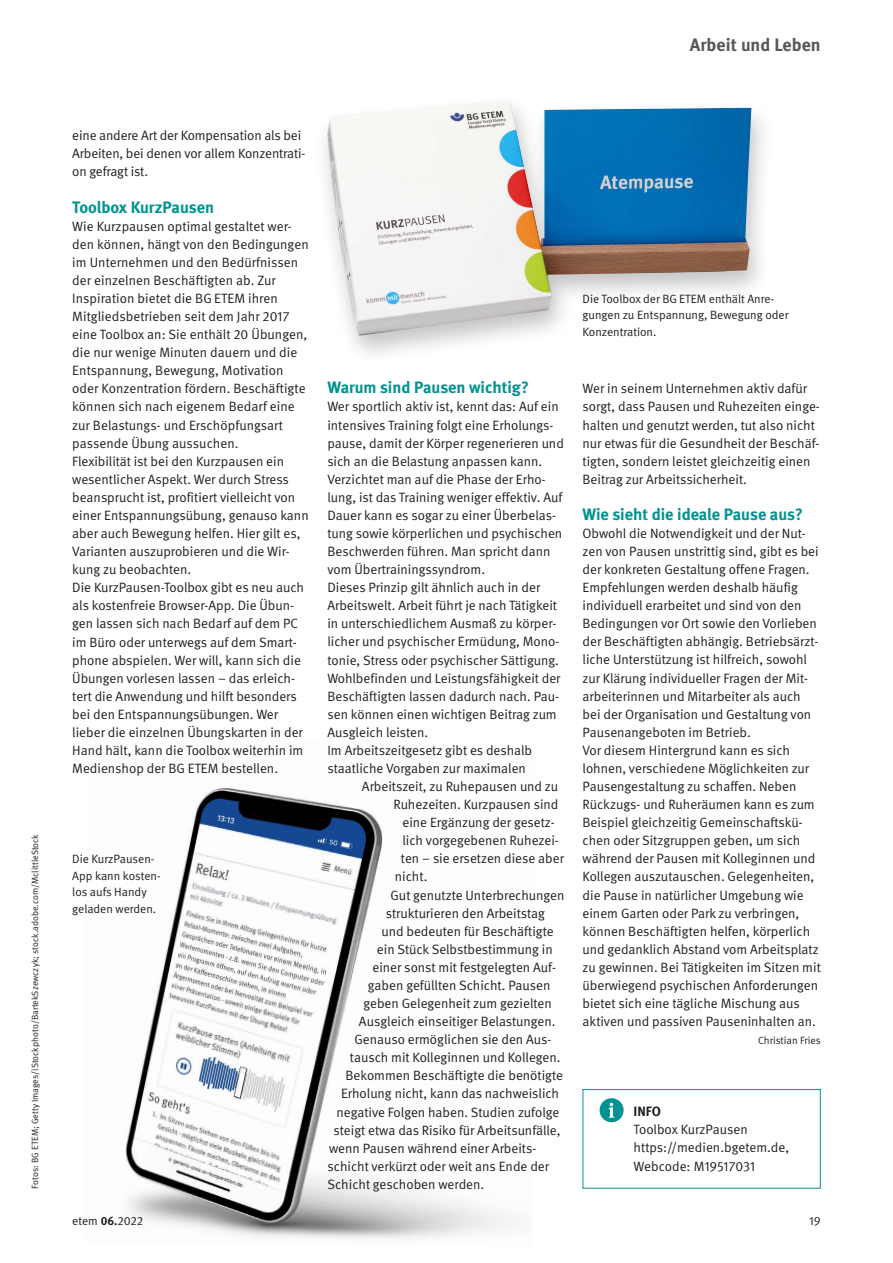
<style>
.page{position:relative;width:893px;height:1263px;background:#fff}
.page>*{position:absolute;margin:0;border:0;box-sizing:border-box;transform-origin:0 0}
.t1{font:700 18px "DGUV Meta";color:#57585a}
.t2{font:700 16.5px "DGUV Meta";color:#009391}
.t3{font:13.5px/18.1px "DGUV Meta";color:#231f20}
.t4{font:700 13.5px "DGUV Meta";color:#231f20}
.t5{font:12px/16.5px "DGUV Meta";color:#231f20}
.t6{font:10.5px "DGUV Meta";color:#231f20}
.t7{font:9px "DGUV Meta";color:#231f20}
.s1{font-weight:700}
</style>
<div class="page">
<div style="left:313px;top:94px;width:462px;height:271px;background:#231f20;opacity:.26"></div>
<img style="left:327px;top:100px;width:424px;height:236px">
<img style="left:125px;top:788px;width:386px;height:451px">
<hr style="left:820px;top:1089px;width:1px;height:99px;background:#009391">
<hr style="left:583px;top:1089px;width:1px;height:99px;background:#009391">
<div style="left:600px;top:1098px;width:24px;height:24px;background:#009391;border-radius:50%"></div>
<svg style="left:609px;top:1103px;width:5px;height:15px"></svg>
<hr style="left:583px;top:1089px;width:238px;height:1px;background:#009391">
<hr style="left:583px;top:1188px;width:238px;height:1px;background:#009391">
<p class="t7" style="left:30px;top:1188px;width:356px;rotate:-90deg">Fotos: BG ETEM; Getty Images/iStockphoto/BartekSzewczyk; stock.adobe.com/MclittleStock</p>
<h1 class="t1" style="left:690px;top:34px;width:132px">Arbeit und Leben</h1>
<p class="t3" style="left:72px;top:127px;width:235px">eine andere Art der Kompensation als bei<br>Arbeiten, bei denen vor allem Konzentrati&shy;on gefragt ist.</p>
<h4 class="t2" style="left:72px;top:197px;width:143px">Toolbox KurzPausen</h4>
<p class="t3" style="left:72px;top:217px;width:238px">Wie Kurzpausen optimal gestaltet wer&shy;den können, hängt von den Bedingungen im Unternehmen und den Bedürfnissen der einzelnen Beschäftigten ab. Zur Inspiration bietet die BG ETEM ihren Mitgliedsbetrieben seit dem Jahr 2017 eine Toolbox an: Sie enthält 20 Übungen, die nur wenige Minuten dauern und die Entspannung, Bewegung, Motivation oder Konzentration fördern. Beschäftigte können sich nach eigenem Bedarf eine zur Belastungs- und Erschöpfungsart passende Übung aussuchen.</p>
<p class="t3" style="left:72px;top:452px;width:238px">Flexibilität ist bei den Kurzpausen ein wesentlicher Aspekt. Wer durch Stress beansprucht ist, profitiert vielleicht von einer Entspannungsübung, genauso kann aber auch Bewegung helfen. Hier gilt es, Varianten auszuprobieren und die Wir&shy;kung zu beobachten.</p>
<p class="t3" style="left:72px;top:579px;width:233px">Die KurzPausen-Toolbox gibt es neu auch als kostenfreie Browser-App. Die Übun&shy;gen lassen sich nach Bedarf auf dem PC im Büro oder unterwegs auf dem Smart&shy;phone abspielen. Wer will, kann sich die Übungen vorlesen lassen – das erleich&shy;tert die Anwendung und hilft besonders bei den Entspannungsübungen. Wer lieber die einzelnen Übungskarten in der Hand hält, kann die Toolbox weiterhin im Medienshop der BG ETEM bestellen.</p>
<p class="t5" style="left:72px;top:851px;width:90px">Die KurzPausen-<br>App kann kosten&shy;los aufs Handy geladen werden.</p>
<h4 class="t2" style="left:327px;top:378px;width:203px">Warum sind Pausen wichtig?</h4>
<p class="t3" style="left:327px;top:398px;width:238px">Wer sportlich aktiv ist, kennt das: Auf ein intensives Training folgt eine Erholungs&shy;pause, damit der Körper regenerieren und sich an die Belastung anpassen kann.</p>
<p class="t3" style="left:327px;top:470px;width:237px">Verzichtet man auf die Phase der Erho&shy;lung, ist das Training weniger effektiv. Auf Dauer kann es sogar zu einer Überbelas&shy;tung sowie körperlichen und psychischen Beschwerden führen. Man spricht dann vom Übertrainingssyndrom.</p>
<p class="t3" style="left:327px;top:579px;width:235px">Dieses Prinzip gilt ähnlich auch in der Arbeitswelt. Arbeit führt je nach Tätigkeit in unterschiedlichem Ausmaß zu körper&shy;licher und psychischer Ermüdung, Mono&shy;tonie, Stress oder psychischer Sättigung.<br>Wohlbefinden und Leistungsfähigkeit der Beschäftigten lassen dadurch nach. Pau&shy;sen können einen wichtigen Beitrag zum Ausgleich leisten.</p>
<p class="t3" style="left:327px;top:741px;width:206px">Im Arbeitszeitgesetz gibt es deshalb</p>
<p class="t3" style="left:327px;top:759px;width:200px">staatliche Vorgaben zur maximalen</p>
<p class="t3" style="left:362px;top:778px;width:198px">Arbeitszeit, zu Ruhepausen und zu</p>
<p class="t3" style="left:393px;top:796px;width:167px">Ruhezeiten. Kurzpausen sind</p>
<p class="t3" style="left:402px;top:814px;width:154px">eine Ergänzung der gesetz-</p>
<p class="t3" style="left:402px;top:832px;width:158px">lich vorgegebenen Ruhezei-</p>
<p class="t3" style="left:401px;top:850px;width:165px">ten – sie ersetzen diese aber</p>
<p class="t3" style="left:395px;top:868px;width:34px">nicht.</p>
<p class="t3" style="left:390px;top:886px;width:176px">Gut genutzte Unterbrechungen</p>
<p class="t3" style="left:386px;top:904px;width:161px">strukturieren den Arbeitstag</p>
<p class="t3" style="left:381px;top:922px;width:174px">und bedeuten für Beschäftigte</p>
<p class="t3" style="left:377px;top:940px;width:177px">ein Stück Selbstbestimmung in</p>
<p class="t3" style="left:372px;top:958px;width:185px">einer sonst mit festgelegten Auf-</p>
<p class="t3" style="left:368px;top:976px;width:184px">gaben gefüllten Schicht. Pausen</p>
<p class="t3" style="left:363px;top:994px;width:190px">geben Gelegenheit zum gezielten</p>
<p class="t3" style="left:359px;top:1013px;width:198px">Ausgleich einseitiger Belastungen.</p>
<p class="t3" style="left:354px;top:1031px;width:199px">Genauso ermöglichen sie den Aus-</p>
<p class="t3" style="left:350px;top:1049px;width:212px">tausch mit Kolleginnen und Kollegen.</p>
<p class="t3" style="left:345px;top:1067px;width:219px">Bekommen Beschäftigte die benötigte</p>
<p class="t3" style="left:341px;top:1085px;width:220px">Erholung nicht, kann das nachweislich</p>
<p class="t3" style="left:336px;top:1103px;width:224px">negative Folgen haben. Studien zufolge</p>
<p class="t3" style="left:333px;top:1121px;width:229px">steigt etwa das Risiko für Arbeitsunfälle,</p>
<p class="t3" style="left:329px;top:1139px;width:209px">wenn Pausen während einer Arbeits-</p>
<p class="t3" style="left:327px;top:1157px;width:223px">schicht verkürzt oder weit ans Ende der</p>
<p class="t3" style="left:327px;top:1175px;width:158px">Schicht geschoben werden.</p>
<p class="t5" style="left:583px;top:291px;width:207px">Die Toolbox der BG ETEM enthält Anre&shy;gungen zu Entspannung, Bewegung oder<br>Konzentration.</p>
<p class="t3" style="left:583px;top:380px;width:239px">Wer in seinem Unternehmen aktiv dafür sorgt, dass Pausen und Ruhezeiten einge&shy;halten und genutzt werden, tut also nicht nur etwas für die Gesundheit der Beschäf&shy;tigten, sondern leistet gleichzeitig einen Beitrag zur Arbeitssicherheit.</p>
<h4 class="t2" style="left:583px;top:504px;width:222px">Wie sieht die ideale Pause aus?</h4>
<p class="t3" style="left:583px;top:524px;width:238px">Obwohl die Notwendigkeit und der Nut&shy;zen von Pausen unstrittig sind, gibt es bei der konkreten Gestaltung offene Fragen.<br>Empfehlungen werden deshalb häufig individuell erarbeitet und sind von den Bedingungen vor Ort sowie den Vorlieben der Beschäftigten abhängig. Betriebsärzt&shy;liche Unterstützung ist hilfreich, sowohl zur Klärung individueller Fragen der Mit&shy;arbeiterinnen und Mitarbeiter als auch bei der Organisation und Gestaltung von Pausenangeboten im Betrieb.</p>
<p class="t3" style="left:583px;top:741px;width:240px">Vor diesem Hintergrund kann es sich lohnen, verschiedene Möglichkeiten zur Pausengestaltung zu schaffen. Neben Rückzugs- und Ruheräumen kann es zum Beispiel gleichzeitig Gemeinschaftskü&shy;chen oder Sitzgruppen geben, um sich während der Pausen mit Kolleginnen und Kollegen auszutauschen. Gelegenheiten, die Pause in natürlicher Umgebung wie einem Garten oder Park zu verbringen, können Beschäftigten helfen, körperlich und gedanklich Abstand vom Arbeitsplatz zu gewinnen. Bei Tätigkeiten im Sitzen mit überwiegend psychischen Anforderungen bietet sich eine tägliche Mischung aus aktiven und passiven Pauseninhalten an.</p>
<p class="t6" style="left:758px;top:1034px;width:64px">Christian Fries</p>
<h4 class="t4" style="left:634px;top:1103px;width:29px">INFO</h4>
<p class="t3" style="left:634px;top:1121px;width:157px">Toolbox KurzPausen https://medien.bgetem.de,<br>Webcode: M19517031</p>
<p class="t5" style="left:72px;top:1212px;width:72px">etem <span class="s1">06.</span>2022</p>
<p class="t5" style="left:809px;top:1212px;width:13px">19</p>
</div>
